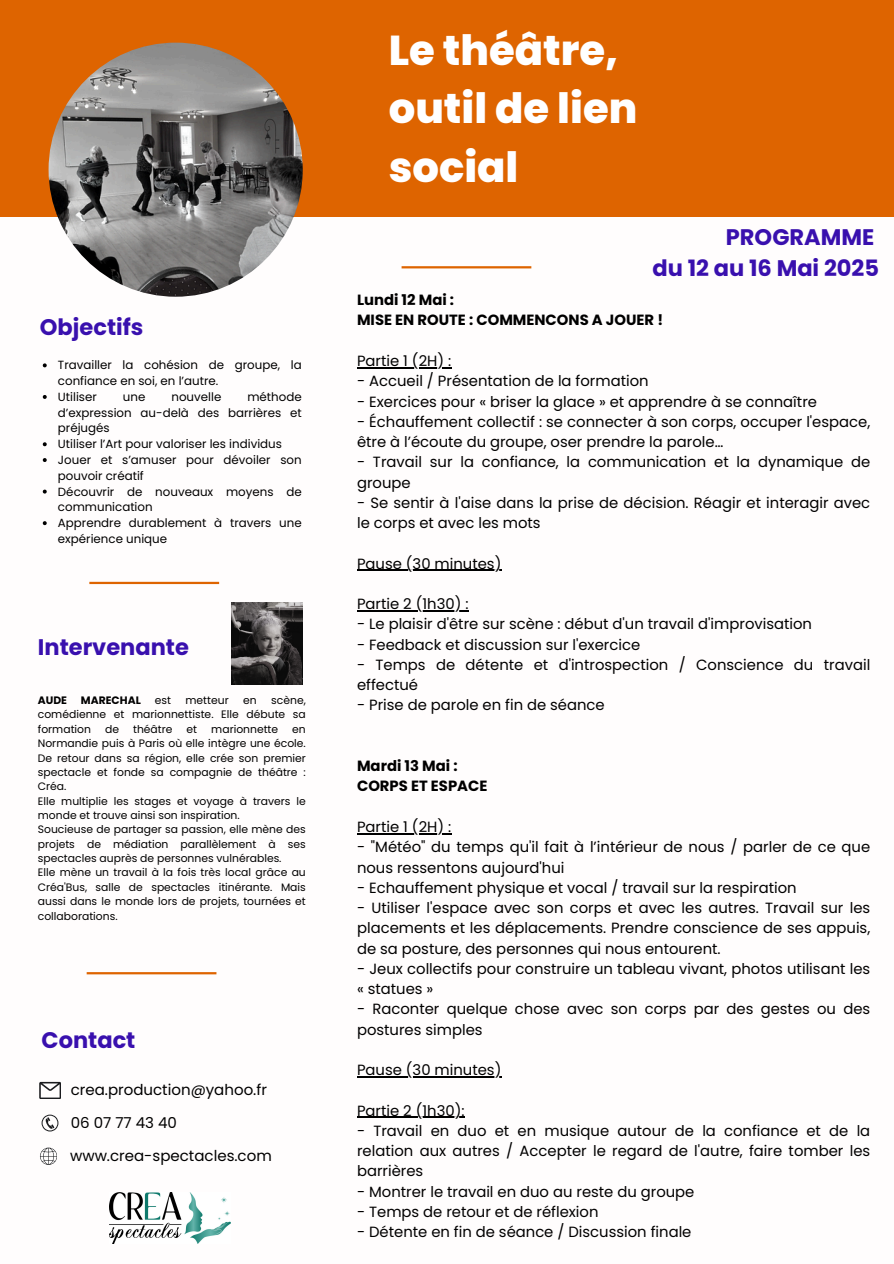
<style>
.page{position:relative;width:894px;height:1264px;background:#fff}
.page>*{position:absolute;margin:0;border:0;box-sizing:border-box;transform-origin:0 0}
.t1{font:800 41.7px/58.3px "Poppins";color:#fff}
.t2{font:700 22.5px/31.5px "Poppins";color:#3910ae;text-align:right}
.t3{font:15px "Poppins";color:#000}
.t4{font:14.85px/20.2px "Poppins";color:#000}
.t5{font:700 14.85px/20.2px "Poppins";color:#000}
.t6{font:11.85px/15.8px "Poppins";color:#000}
.t7{font:10.8px/14.4px "Poppins";color:#000;text-align:justify}
.t8{font:700 10.8px "Poppins";color:#000}
</style>
<div class="page">
<div style="left:0;top:0;width:893px;height:216px;background:#de6400"></div>
<img style="left:49px;top:43px;width:254px;height:254px;border-radius:50%">
<hr style="left:401px;top:266px;width:130px;height:2px;background:#de6400">
<hr style="left:89px;top:582px;width:130px;height:2px;background:#de6400">
<hr style="left:87px;top:972px;width:129px;height:2px;background:#de6400">
<svg style="left:39px;top:1081px;width:22px;height:17px"></svg>
<svg style="left:42px;top:1114px;width:16px;height:17px"></svg>
<svg style="left:40px;top:1147px;width:17px;height:17px"></svg>
<img style="left:231px;top:602px;width:71px;height:82px">
<img style="left:110px;top:1192px;width:120px;height:51px">
<hr style="left:357px;top:367px;width:94px;height:1px;background:#000">
<hr style="left:357px;top:569px;width:144px;height:2px;background:#000">
<hr style="left:357px;top:610px;width:111px;height:1px;background:#000">
<hr style="left:357px;top:833px;width:94px;height:1px;background:#000">
<hr style="left:357px;top:1076px;width:144px;height:1px;background:#000">
<hr style="left:357px;top:1116px;width:107px;height:1px;background:#000">
<svg style="left:43px;top:363px;width:4px;height:4px"></svg>
<svg style="left:43px;top:395px;width:4px;height:4px"></svg>
<svg style="left:43px;top:442px;width:4px;height:4px"></svg>
<svg style="left:43px;top:458px;width:4px;height:4px"></svg>
<svg style="left:43px;top:489px;width:4px;height:4px"></svg>
<svg style="left:43px;top:521px;width:4px;height:4px"></svg>
<p class="t2" style="left:40px;top:311px;width:105px">Objectifs</p>
<p class="t6" style="left:58px;top:357px;width:245px">Travailler la cohésion de groupe, la confiance en soi, en l’autre.</p>
<p class="t6" style="left:58px;top:389px;width:40px">Utiliser</p>
<p class="t6" style="left:123px;top:389px;width:24px">une</p>
<p class="t6" style="left:171px;top:389px;width:51px">nouvelle</p>
<p class="t6" style="left:58px;top:389px;width:245px;text-align:justify;text-indent:189px">méthode d’expression au-delà des barrières et préjugés</p>
<p class="t6" style="left:58px;top:436px;width:225px">Utiliser l’Art pour valoriser les individus</p>
<p class="t6" style="left:58px;top:452px;width:245px">Jouer et s’amuser pour dévoiler son pouvoir créatif</p>
<p class="t6" style="left:58px;top:483px;width:245px">Découvrir de nouveaux moyens de communication</p>
<h2 class="t6" style="left:58px;top:515px;width:245px">Apprendre durablement à travers une expérience unique</h2>
<p class="t2" style="left:38px;top:631px;width:152px">Intervenante</p>
<h1 class="t7" style="left:38px;top:693px;width:269px;text-indent:233px">scène, comédienne et marionnettiste. Elle débute sa formation</h1>
<h1 class="t8" style="left:38px;top:692px;width:31px">AUDE</h1>
<h1 class="t8" style="left:81px;top:692px;width:61px">MARECHAL</h1>
<h1 class="t7" style="left:155px;top:693px;width:18px">est</h1>
<h1 class="t7" style="left:185px;top:693px;width:45px">metteur</h1>
<h1 class="t7" style="left:243px;top:693px;width:15px">en</h1>
<h1 class="t7" style="left:105px;top:721px;width:15px">de</h1>
<h1 class="t7" style="left:133px;top:721px;width:41px">théâtre</h1>
<h1 class="t7" style="left:186px;top:721px;width:12px">et</h1>
<h1 class="t7" style="left:211px;top:721px;width:68px">marionnette</h1>
<h1 class="t7" style="left:38px;top:721px;width:269px;text-indent:254px">en Normandie puis à Paris où elle intègre une école.<br>De retour dans sa région, elle crée son premier spectacle et fonde sa compagnie de théâtre :<br>Créa.</h1>
<p class="t7" style="left:38px;top:793px;width:269px">Elle multiplie les stages et voyage à travers le monde et trouve ainsi son inspiration.</p>
<h2 class="t7" style="left:38px;top:822px;width:269px">Soucieuse de partager sa passion, elle mène des projets de médiation parallèlement à ses spectacles auprès de personnes vulnérables.</h2>
<p class="t7" style="left:38px;top:865px;width:269px">Elle mène un travail à la fois très local grâce au Créa'Bus, salle de spectacles itinérante. Mais aussi dans le monde lors de projets, tournées et collaborations.</p>
<p class="t2" style="left:42px;top:1023px;width:95px">Contact</p>
<p class="t3" style="left:71px;top:1079px;width:198px">crea.production@yahoo.fr</p>
<p class="t3" style="left:71px;top:1111px;width:108px">06 07 77 43 40</p>
<p class="t3" style="left:70px;top:1145px;width:203px">www.crea-spectacles.com</p>
<h3 class="t1" style="left:388px;top:21px;width:250px">Le théâtre, outil de lien social</h3>
<h4 class="t2" style="left:652px;top:221px;width:228px">PROGRAMME<br>du 12 au 16 Mai 2025</h4>
<h4 class="t5" style="left:357px;top:290px;width:307px">Lundi 12 Mai :<br>MISE EN ROUTE : COMMENCONS A JOUER !</h4>
<h4 class="t4" style="left:357px;top:351px;width:96px">Partie 1 (2H) :</h4>
<h4 class="t4" style="left:357px;top:371px;width:293px">- Accueil / Présentation de la formation</h4>
<h4 class="t4" style="left:357px;top:391px;width:461px">- Exercices pour « briser la glace » et apprendre à se connaître</h4>
<h4 class="t4" style="left:357px;top:411px;width:514px">- Échauffement collectif : se connecter à son corps, occuper l'espace, être à l’écoute du groupe, oser prendre la parole…</h4>
<h4 class="t4" style="left:357px;top:452px;width:514px">- Travail sur la confiance, la communication et la dynamique de groupe</h4>
<h4 class="t4" style="left:357px;top:492px;width:514px">- Se sentir à l'aise dans la prise de décision. Réagir et interagir avec le corps et avec les mots</h4>
<h3 class="t4" style="left:357px;top:553px;width:146px">Pause (30 minutes)</h3>
<h4 class="t4" style="left:357px;top:594px;width:113px">Partie 2 (1h30) :</h4>
<h4 class="t4" style="left:357px;top:614px;width:456px">- Le plaisir d'être sur scène : début d'un travail d'improvisation</h4>
<h4 class="t4" style="left:357px;top:634px;width:284px">- Feedback et discussion sur l'exercice</h4>
<h4 class="t4" style="left:357px;top:654px;width:514px">- Temps de détente et d'introspection / Conscience du travail effectué</h4>
<h4 class="t4" style="left:357px;top:695px;width:249px">- Prise de parole en fin de séance</h4>
<h4 class="t5" style="left:357px;top:756px;width:132px">Mardi 13 Mai :<br>CORPS ET ESPACE</h4>
<h4 class="t4" style="left:357px;top:816px;width:96px">Partie 1 (2H) :</h4>
<h4 class="t4" style="left:357px;top:837px;width:514px">- "Météo" du temps qu'il fait à l’intérieur de nous / parler de ce que nous ressentons aujourd'hui</h4>
<h4 class="t4" style="left:357px;top:877px;width:441px">- Echauffement physique et vocal / travail sur la respiration</h4>
<h4 class="t4" style="left:357px;top:897px;width:514px;text-align:justify">- Utiliser l'espace avec son corps et avec les autres. Travail sur les placements et les déplacements. Prendre conscience de ses appuis, de sa posture, des personnes qui nous entourent.</h4>
<h4 class="t4" style="left:357px;top:958px;width:514px">- Jeux collectifs pour construire un tableau vivant, photos utilisant les « statues »</h4>
<h2 class="t4" style="left:357px;top:999px;width:514px">- Raconter quelque chose avec son corps par des gestes ou des postures simples</h2>
<p class="t4" style="left:357px;top:1059px;width:146px">Pause (30 minutes)</p>
<p class="t4" style="left:357px;top:1100px;width:109px">Partie 2 (1h30):</p>
<p class="t4" style="left:357px;top:1120px;width:514px;text-align:justify">- Travail en duo et en musique autour de la confiance et de la relation aux autres / Accepter le regard de l'autre, faire tomber les barrières</p>
<p class="t4" style="left:357px;top:1181px;width:339px">- Montrer le travail en duo au reste du groupe</p>
<p class="t4" style="left:357px;top:1201px;width:243px">- Temps de retour et de réflexion</p>
<p class="t4" style="left:357px;top:1221px;width:336px">- Détente en fin de séance / Discussion finale</p>
</div>
